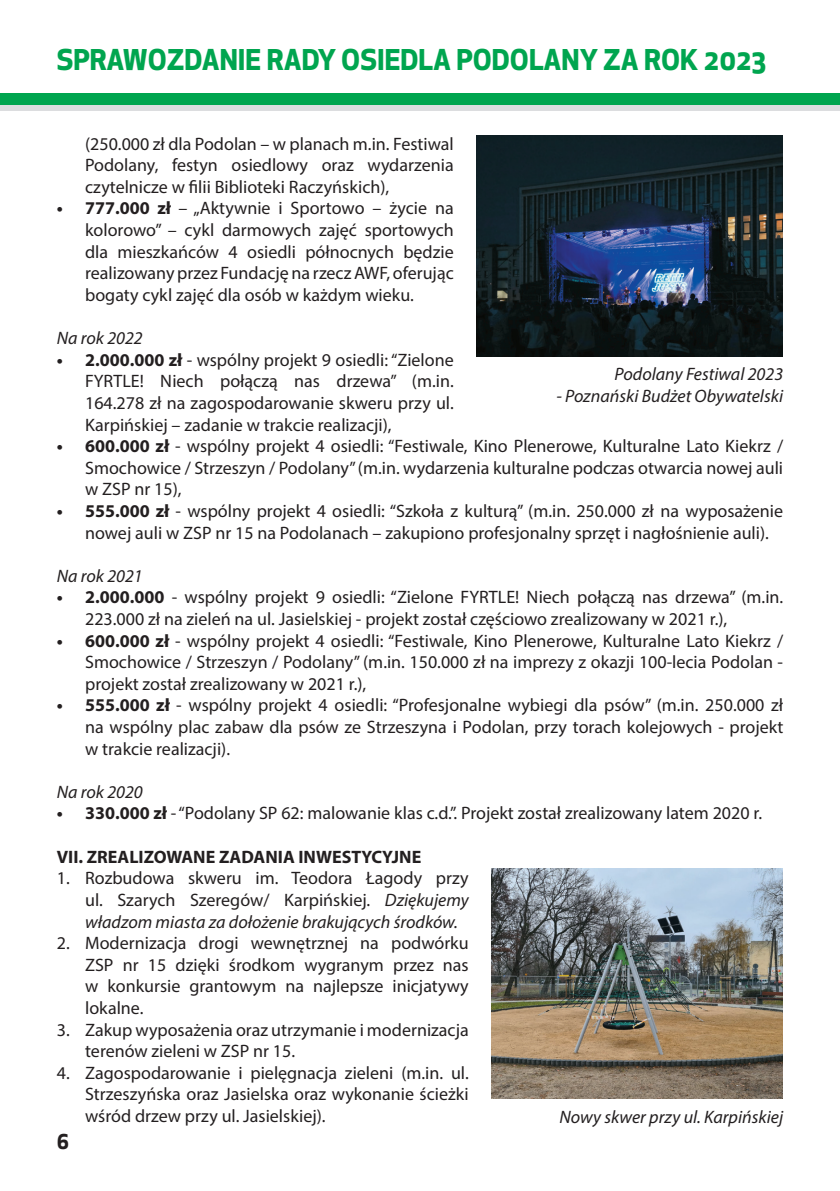
<style>
.page{position:relative;width:840px;height:1191px;background:#fff}
.page>*{position:absolute;margin:0;border:0;box-sizing:border-box;transform-origin:0 0}
.Text_PASEK{font:700 28px "Apex New";color:#00a54f}
.t1{font:700 20px "Apex New";color:#231f20}
.Text_wciety{font:18px/21.6px "Myriad Pro";color:#231f20;text-align:justify}
.Text{font:italic 18px "Myriad Pro";color:#231f20}
.Text-2{font:700 18px "Myriad Pro";color:#231f20}
.s1{font-weight:700}
.s2{font-style:italic}
</style>
<div class="page">
<div style="left:0;top:105px;width:839px;height:6px;background:#dcdddf"></div>
<div style="left:0;top:94px;width:839px;height:11px;background:#00a54f"></div>
<img style="left:491px;top:868px;width:291px;height:230px">
<img style="left:476px;top:136px;width:306px;height:221px">
<p class="Text_PASEK" style="left:57px;top:39px;width:710px">SPRAWOZDANIE RADY OSIEDLA PODOLANY ZA ROK 2023</p>
<p class="Text_wciety" style="left:85px;top:132px;width:370px">(250.000 zł dla Podolan – w planach m.in. Festiwal Podolany, festyn osiedlowy oraz wydarzenia czytelnicze w filii Biblioteki Raczyńskich),</p>
<p class="Text_wciety" style="left:85px;top:197px;width:370px;text-indent:-28px"><span class="s1">• 777.000 zł</span> – „Aktywnie i Sportowo – życie na kolorowo” – cykl darmowych zajęć sportowych dla mieszkańców 4 osiedli północnych będzie realizowany przez Fundację na rzecz AWF, oferując bogaty cykl zajęć dla osób w każdym wieku.</p>
<p class="Text" style="left:57px;top:327px;width:87px">Na rok 2022</p>
<p class="Text_wciety" style="left:85px;top:348px;width:370px;text-indent:-28px"><span class="s1">• 2.000.000 zł</span> - wspólny projekt 9 osiedli: “Zielone FYRTLE! Niech połączą nas drzewa” (m.in.<br>164.278 zł na zagospodarowanie skweru przy ul.<br>Karpińskiej – zadanie w trakcie realizacji),</p>
<p class="Text_wciety" style="left:85px;top:435px;width:699px;text-indent:-28px"><span class="s1">• 600.000 zł</span> - wspólny projekt 4 osiedli: “Festiwale, Kino Plenerowe, Kulturalne Lato Kiekrz / Smochowice / Strzeszyn / Podolany” (m.in. wydarzenia kulturalne podczas otwarcia nowej auli w ZSP nr 15),</p>
<p class="Text_wciety" style="left:85px;top:500px;width:699px;text-indent:-28px"><span class="s1">• 555.000 zł</span> - wspólny projekt 4 osiedli: “Szkoła z kulturą” (m.in. 250.000 zł na wyposażenie nowej auli w ZSP nr 15 na Podolanach – zakupiono profesjonalny sprzęt i nagłośnienie auli).</p>
<p class="Text" style="left:57px;top:564px;width:87px">Na rok 2021</p>
<p class="Text_wciety" style="left:85px;top:586px;width:699px;text-indent:-28px"><span class="s1">• 2.000.000</span> - wspólny projekt 9 osiedli: “Zielone FYRTLE! Niech połączą nas drzewa” (m.in.<br>223.000 zł na zieleń na ul. Jasielskiej - projekt został częściowo zrealizowany w 2021 r.),</p>
<p class="Text_wciety" style="left:85px;top:629px;width:699px;text-indent:-28px"><span class="s1">• 600.000 zł</span> - wspólny projekt 4 osiedli: “Festiwale, Kino Plenerowe, Kulturalne Lato Kiekrz / Smochowice / Strzeszyn / Podolany” (m.in. 150.000 zł na imprezy z okazji 100-lecia Podolan - projekt został zrealizowany w 2021 r.),</p>
<p class="Text_wciety" style="left:85px;top:694px;width:699px;text-indent:-28px"><span class="s1">• 555.000 zł</span> - wspólny projekt 4 osiedli: “Profesjonalne wybiegi dla psów” (m.in. 250.000 zł na wspólny plac zabaw dla psów ze Strzeszyna i Podolan, przy torach kolejowych - projekt w trakcie realizacji).</p>
<p class="Text" style="left:57px;top:780px;width:87px">Na rok 2020</p>
<p class="Text_wciety" style="left:57px;top:802px;width:706px"><span class="s1">• 330.000 zł</span> - “Podolany SP 62: malowanie klas c.d.”. Projekt został zrealizowany latem 2020 r.</p>
<p class="Text-2" style="left:57px;top:845px;width:366px">VII. ZREALIZOWANE ZADANIA INWESTYCYJNE</p>
<p class="Text_wciety" style="left:85px;top:867px;width:385px;text-indent:-28px">1. Rozbudowa skweru im. Teodora Łagody przy ul. Szarych Szeregów/ Karpińskiej. <span class="s2">Dziękujemy władzom miasta za dołożenie brakujących środków.</span></p>
<p class="Text_wciety" style="left:85px;top:932px;width:385px;text-indent:-28px">2. Modernizacja drogi wewnętrznej na podwórku ZSP nr 15 dzięki środkom wygranym przez nas w konkursie grantowym na najlepsze inicjatywy lokalne.</p>
<p class="Text_wciety" style="left:85px;top:1018px;width:385px;text-indent:-28px">3. Zakup wyposażenia oraz utrzymanie i modernizacja terenów zieleni w ZSP nr 15.</p>
<p class="Text_wciety" style="left:85px;top:1061px;width:385px;text-indent:-28px">4. Zagospodarowanie i pielęgnacja zieleni (m.in. ul.<br>Strzeszyńska oraz Jasielska oraz wykonanie ścieżki wśród drzew przy ul. Jasielskiej).</p>
<p class="Text" style="left:614px;top:363px;width:170px">Podolany Festiwal 2023</p>
<p class="Text" style="left:556px;top:384px;width:228px">- Poznański Budżet Obywatelski</p>
<p class="Text" style="left:559px;top:1105px;width:225px">Nowy skwer przy ul. Karpińskiej</p>
<p class="t1" style="left:57px;top:1127px;width:14px">6</p>
</div>
